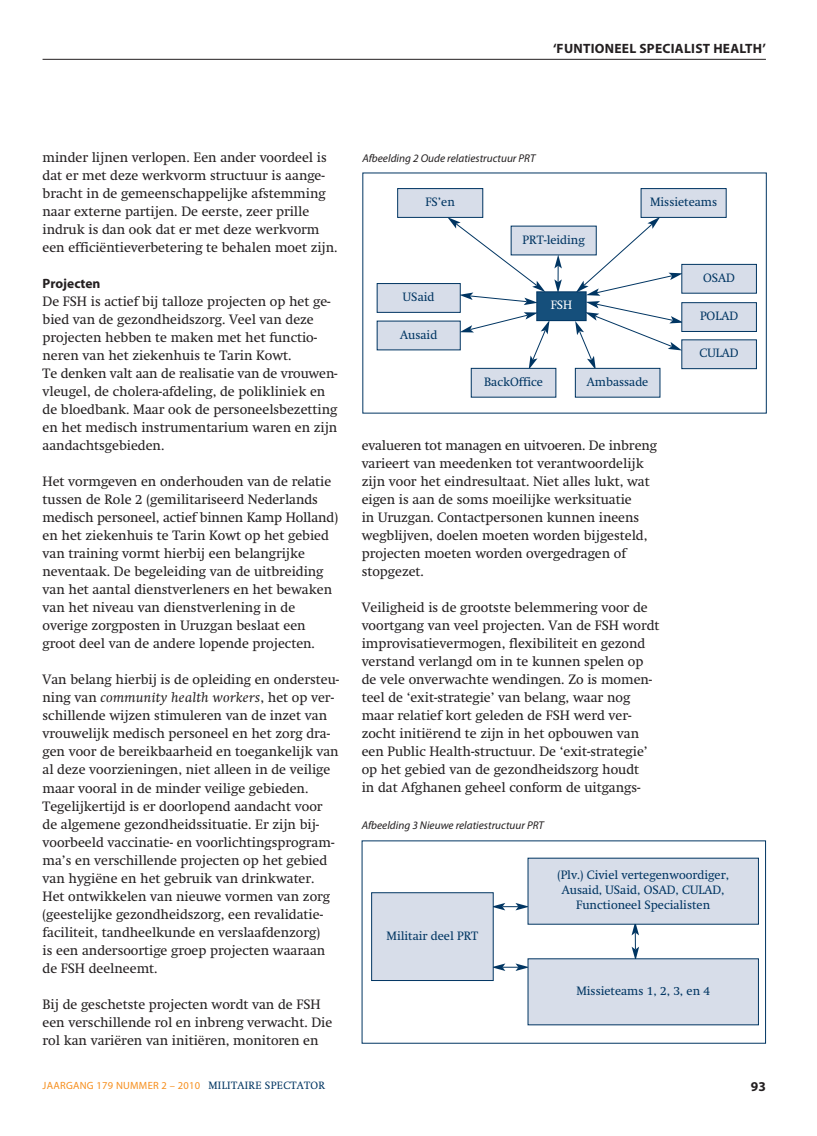
<style>
.page{position:relative;width:817px;height:1136px;background:#fff}
.page>*{position:absolute;margin:0;border:0;box-sizing:border-box;transform-origin:0 0}
.t1{font:13.5px/18px "Swift";color:#231f20}
.t2{font:700 13.5px "Myriad Pro";letter-spacing:.02em;color:#231f20}
.t3{font:700 13.5px "Myriad Pro";color:#231f20}
.t4{font:12px/15px "Swift";color:#003562;text-align:center}
.t5{font:12px "Swift";color:#fff}
.t6{font:italic 11.25px "Myriad Pro";color:#231f20}
.t7{font:10.5px "Myriad Pro";letter-spacing:.025em;color:#f68f1e}
.s1{font-style:italic}
.s2{font-family:"Swift";color:#003562}
</style>
<div class="page">
<hr style="left:43px;top:59px;width:722px;height:1px;background:#231f20">
<svg style="left:554px;top:255px;width:7px;height:36px"></svg>
<svg style="left:447px;top:217px;width:98px;height:88px"></svg>
<svg style="left:459px;top:312px;width:90px;height:58px"></svg>
<svg style="left:575px;top:217px;width:108px;height:153px"></svg>
<div style="left:398px;top:189px;width:84px;height:28px;background:#d7dde9"></div>
<div style="left:397px;top:188px;width:86px;height:29px;border:1px solid #003562"></div>
<div style="left:377px;top:284px;width:83px;height:28px;background:#d7dde9"></div>
<div style="left:377px;top:283px;width:83px;height:29px;border:1px solid #003562"></div>
<div style="left:377px;top:321px;width:83px;height:28px;background:#d7dde9"></div>
<div style="left:511px;top:226px;width:85px;height:29px;background:#d7dde9"></div>
<div style="left:537px;top:292px;width:48px;height:28px;background:#154f7b"></div>
<div style="left:536px;top:291px;width:50px;height:30px;border:1px solid #003562"></div>
<div style="left:471px;top:368px;width:84px;height:29px;background:#d7dde9"></div>
<div style="left:471px;top:368px;width:85px;height:29px;border:1px solid #003562"></div>
<div style="left:575px;top:368px;width:84px;height:29px;background:#d7dde9"></div>
<div style="left:575px;top:368px;width:85px;height:29px;border:1px solid #003562"></div>
<div style="left:682px;top:340px;width:74px;height:28px;background:#d7dde9"></div>
<div style="left:681px;top:339px;width:75px;height:30px;border:1px solid #003562"></div>
<div style="left:682px;top:303px;width:74px;height:28px;background:#d7dde9"></div>
<div style="left:681px;top:302px;width:75px;height:29px;border:1px solid #003562"></div>
<div style="left:682px;top:264px;width:74px;height:29px;background:#d7dde9"></div>
<div style="left:681px;top:264px;width:75px;height:29px;border:1px solid #003562"></div>
<div style="left:641px;top:189px;width:84px;height:28px;background:#d7dde9"></div>
<div style="left:640px;top:188px;width:86px;height:29px;border:1px solid #003562"></div>
<svg style="left:493px;top:902px;width:34px;height:8px"></svg>
<svg style="left:493px;top:963px;width:34px;height:7px"></svg>
<svg style="left:631px;top:840px;width:8px;height:118px"></svg>
<div style="left:372px;top:893px;width:120px;height:87px;background:#d7dde9"></div>
<div style="left:371px;top:892px;width:122px;height:88px;border:1px solid #003562"></div>
<div style="left:528px;top:858px;width:229px;height:65px;background:#d7dde9"></div>
<div style="left:528px;top:959px;width:229px;height:65px;background:#d7dde9"></div>
<p class="t2" style="left:553px;top:43px;width:214px">‘FUNTIONEEL SPECIALIST HEALTH’</p>
<p class="t1" style="left:43px;top:150px;width:296px">minder lijnen verlopen. Een ander voordeel is dat er met deze werkvorm structuur is aange&shy;bracht in de gemeenschappelijke afstemming naar externe partijen. De eerste, zeer prille indruk is dan ook dat er met deze werkvorm een efficiëntieverbetering te behalen moet zijn.</p>
<p class="t3" style="left:43px;top:278px;width:59px">Projecten</p>
<p class="t1" style="left:43px;top:294px;width:296px">De FSH is actief bij talloze projecten op het ge&shy;bied van de gezondheidszorg. Veel van deze projecten hebben te maken met het functio&shy;neren van het ziekenhuis te Tarin Kowt.<br>Te denken valt aan de realisatie van de vrouwen&shy;vleugel, de cholera-afdeling, de polikliniek en de bloedbank. Maar ook de personeelsbezetting en het medisch instrumentarium waren en zijn aandachtsgebieden.</p>
<p class="t1" style="left:43px;top:474px;width:297px">Het vormgeven en onderhouden van de relatie tussen de Role 2 (gemilitariseerd Nederlands medisch personeel, actief binnen Kamp Holland) en het ziekenhuis te Tarin Kowt op het gebied van training vormt hierbij een belangrijke neventaak. De begeleiding van de uitbreiding van het aantal dienstverleners en het bewaken van het niveau van dienstverlening in de overige zorgposten in Uruzgan beslaat een groot deel van de andere lopende projecten.</p>
<p class="t1" style="left:43px;top:672px;width:298px">Van belang hierbij is de opleiding en ondersteu&shy;ning van <span class="s1">community health workers</span>, het op ver&shy;schillende wijzen stimuleren van de inzet van vrouwelijk medisch personeel en het zorg dra&shy;gen voor de bereikbaarheid en toegankelijk van al deze voorzieningen, niet alleen in de veilige maar vooral in de minder veilige gebieden.<br>Tegelijkertijd is er doorlopend aandacht voor de algemene gezondheidssituatie. Er zijn bij&shy;voorbeeld vaccinatie- en voorlichtingsprogram&shy;ma’s en verschillende projecten op het gebied van hygiëne en het gebruik van drinkwater.<br>Het ontwikkelen van nieuwe vormen van zorg (geestelijke gezondheidszorg, een revalidatie&shy;faciliteit, tandheelkunde en verslaafdenzorg)<br>is een andersoortige groep projecten waaraan de FSH deelneemt.</p>
<p class="t1" style="left:43px;top:996px;width:291px">Bij de geschetste projecten wordt van de FSH een verschillende rol en inbreng verwacht. Die rol kan variëren van initiëren, monitoren en</p>
<p class="t6" style="left:362px;top:154px;width:174px">Afbeelding 2 Oude relatiestructuur PRT</p>
<p class="t4" style="left:425px;top:195px;width:31px">FS’en</p>
<p class="t4" style="left:403px;top:290px;width:33px">USaid</p>
<p class="t4" style="left:400px;top:328px;width:39px">Ausaid</p>
<p class="t4" style="left:522px;top:233px;width:64px">PRT-leiding</p>
<p class="t5" style="left:550px;top:300px;width:23px">FSH</p>
<p class="t4" style="left:650px;top:195px;width:69px">Missieteams</p>
<p class="t4" style="left:703px;top:271px;width:33px">OSAD</p>
<p class="t4" style="left:699px;top:309px;width:40px">POLAD</p>
<p class="t4" style="left:699px;top:347px;width:41px">CULAD</p>
<p class="t4" style="left:484px;top:375px;width:60px">BackOffice</p>
<p class="t4" style="left:586px;top:375px;width:63px">Ambassade</p>
<p class="t1" style="left:361px;top:438px;width:297px">evalueren tot managen en uitvoeren. De inbreng varieert van meedenken tot verantwoordelijk zijn voor het eindresultaat. Niet alles lukt, wat eigen is aan de soms moeilijke werksituatie<br>in Uruzgan. Contactpersonen kunnen ineens wegblijven, doelen moeten worden bijgesteld, projecten moeten worden overgedragen of stopgezet.</p>
<p class="t1" style="left:361px;top:600px;width:299px">Veiligheid is de grootste belemmering voor de voortgang van veel projecten. Van de FSH wordt improvisatievermogen, flexibiliteit en gezond verstand verlangd om in te kunnen spelen op de vele onverwachte wendingen. Zo is momen&shy;teel de ‘exit-strategie’ van belang, waar nog maar relatief kort geleden de FSH werd ver&shy;zocht initiërend te zijn in het opbouwen van een Public Health-structuur. De ‘exit-strategie’ op het gebied van de gezondheidszorg houdt<br>in dat Afghanen geheel conform de uitgangs-</p>
<p class="t6" style="left:361px;top:820px;width:184px">Afbeelding 3 Nieuwe relatiestructuur PRT</p>
<p class="t4" style="left:386px;top:929px;width:93px">Militair deel PRT</p>
<p class="t4" style="left:557px;top:868px;width:173px">(Plv.) Civiel vertegenwoordiger,<br>Ausaid, USaid, OSAD, CULAD,<br>Functioneel Specialisten</p>
<p class="t4" style="left:576px;top:984px;width:135px">Missieteams 1, 2, 3, en 4</p>
<p class="t7" style="left:43px;top:1080px;width:284px">JAARGANG 179 NUMMER 2 – 2010 <span class="s2">MILITAIRE SPECTATOR</span></p>
<p class="t2" style="left:750px;top:1081px;width:16px">93</p>
</div>
